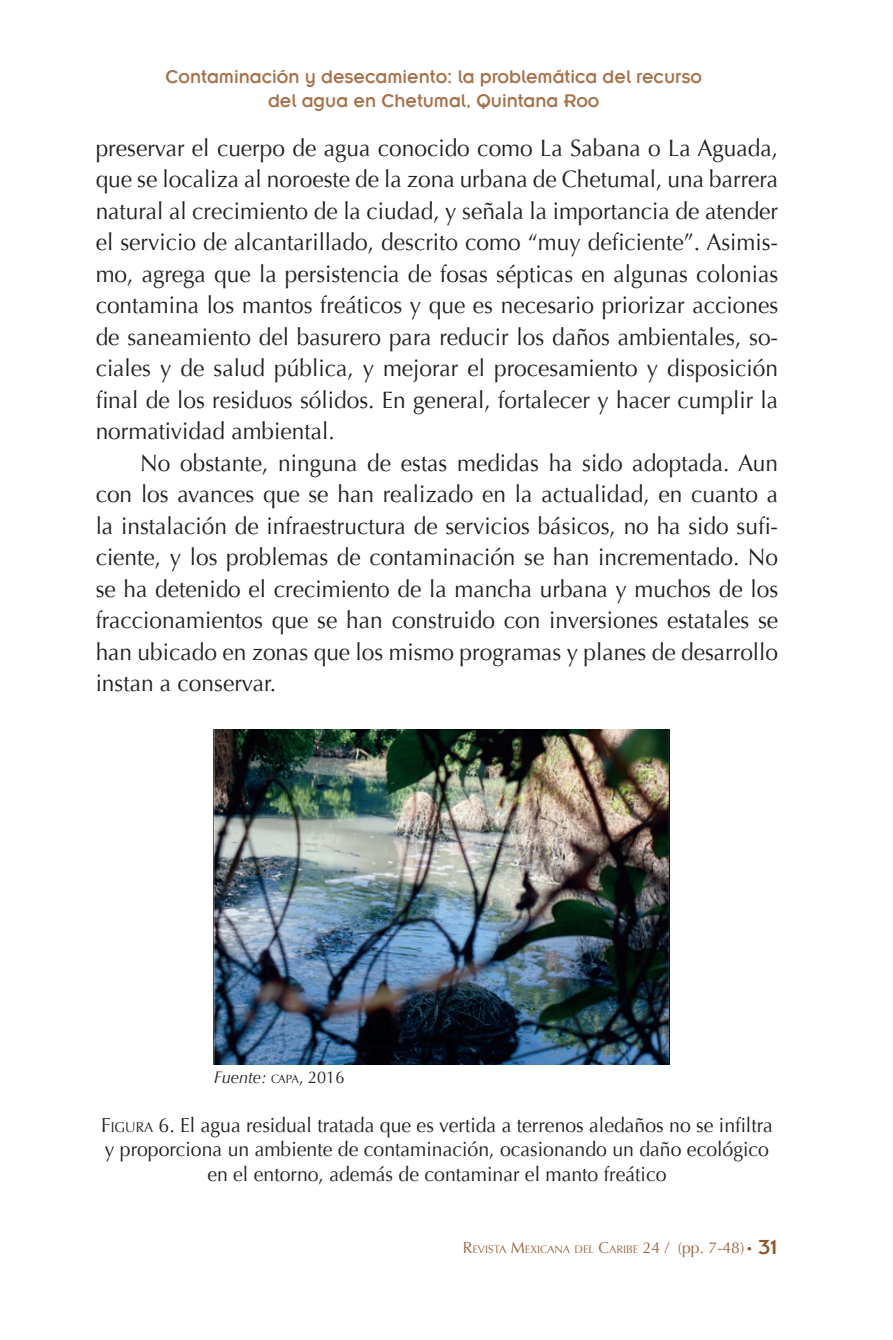
<style>
.page{position:relative;width:893px;height:1340px;background:#fff}
.page>*{position:absolute;margin:0;border:0;box-sizing:border-box;transform-origin:0 0}
.t1{font:23.62px/31.5px "Optima";color:#231f20;text-align:justify;scale:.96 1}
.t2{font:20.25px/24.3px "Optima";color:#231f20;text-align:center;scale:.96 1}
.t3{font:20.25px/24.3px "Insignia LT";color:#a77048;text-align:center;scale:.96 1}
.t4{font:italic 17.1px "Optima";color:#231f20;scale:.96 1}
.t5{font:11.03px "Optima";color:#9c643d}
.s1{font-style:normal;font-size:11.92px}
.s2{font-style:normal}
.s3{font-style:inherit}
.s4{font-size:14.17px}
.s5{font-size:15.75px}
.s6{font-family:"Insignia LT";font-size:22.5px;color:#93562c}
</style>
<div class="page">
<img style="left:214px;top:729px;width:455px;height:335px">
<p class="t3" style="left:166px;top:64px;width:560px">Contaminación y desecamiento: la problemática del recurso del agua en Chetumal, Quintana Roo</p>
<p class="t1" style="left:96px;top:132px;width:712px">preservar el cuerpo de agua conocido como La Sabana o La Aguada, que se localiza al noroeste de la zona urbana de Chetumal, una barrera natural al crecimiento de la ciudad, y señala la importancia de atender el servicio de alcantarillado, descrito como “muy deficiente”. Asimis&shy;mo, agrega que la persistencia de fosas sépticas en algunas colonias contamina los mantos freáticos y que es necesario priorizar acciones de saneamiento del basurero para reducir los daños ambientales, so&shy;ciales y de salud pública, y mejorar el procesamiento y disposición final de los residuos sólidos. En general, fortalecer y hacer cumplir la normatividad ambiental.</p>
<p class="t1" style="left:96px;top:447px;width:712px;text-indent:45px">No obstante, ninguna de estas medidas ha sido adoptada. Aun con los avances que se han realizado en la actualidad, en cuanto a la instalación de infraestructura de servicios básicos, no ha sido sufi&shy;ciente, y los problemas de contaminación se han incrementado. No se ha detenido el crecimiento de la mancha urbana y muchos de los fraccionamientos que se han construido con inversiones estatales se han ubicado en zonas que los mismo programas y planes de desarrollo instan a conservar.</p>
<p class="t4" style="left:214px;top:1066px;width:138px">Fuente: <span class="s1">CAPA</span><span class="s2">, 2016</span></p>
<p class="t2" style="left:101px;top:1113px;width:701px"><span class="s3">F</span><span class="s4">IGURA</span> 6. El agua residual tratada que es vertida a terrenos aledaños no se infiltra y proporciona un ambiente de contaminación, ocasionando un daño ecológico en el entorno, además de contaminar el manto freático</p>
<p class="t5" style="left:463px;top:1243px;width:316px"><span class="s5">R</span>EVISTA <span class="s5">M</span>EXICANA DEL <span class="s5">C</span>ARIBE <span class="s5">24 / (</span><span class="s5">pp</span><span class="s5">. 7-48)</span><span class="s6">· 31</span></p>
</div>
